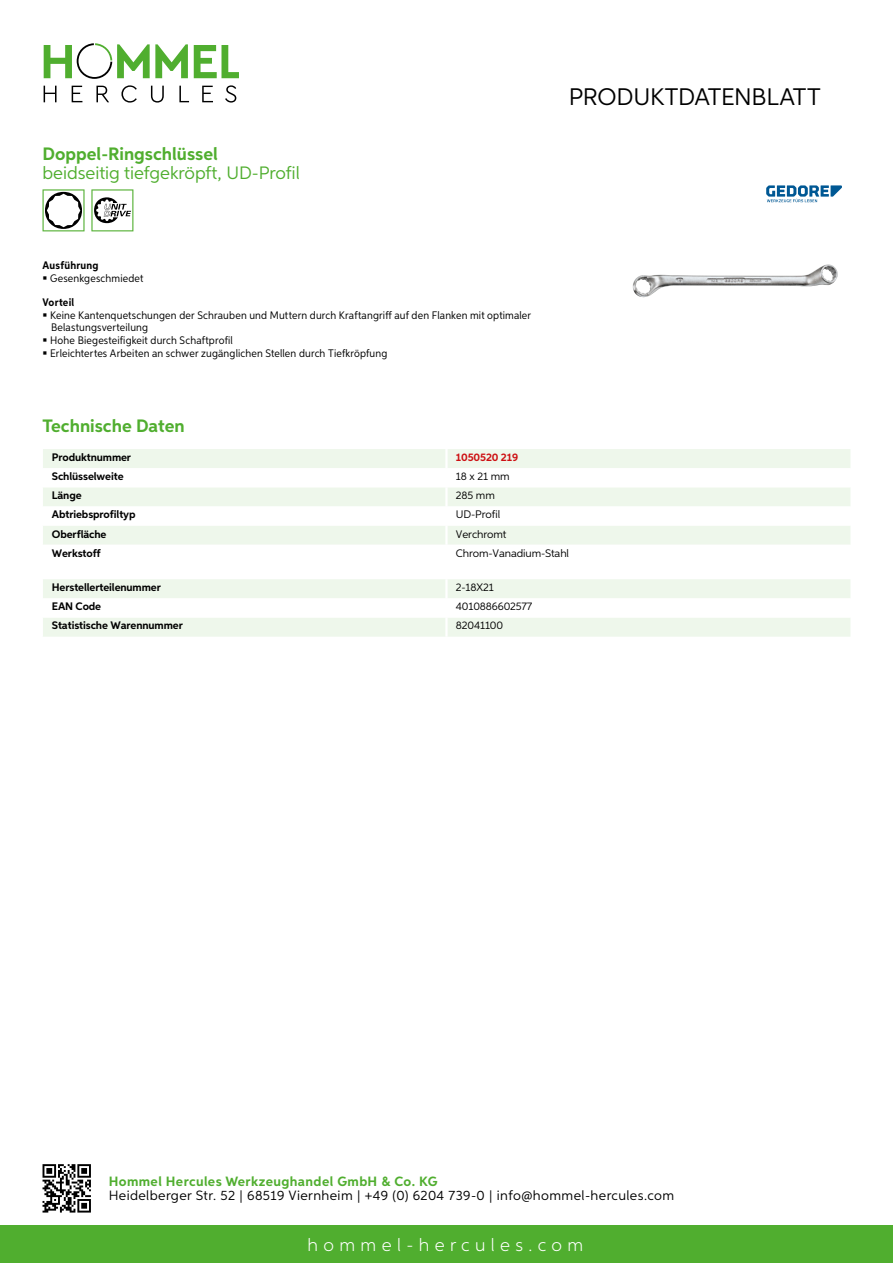
<style>
.page{position:relative;width:893px;height:1263px;background:#fff}
.page>*{position:absolute;margin:0;border:0;box-sizing:border-box;transform-origin:0 0}
.t1{font:24px "Aspira";letter-spacing:-.01em;color:#000}
.t2{font:700 18px "Aspira";color:#50ae2f}
.t3{font:18px "Aspira";color:#50ae2f}
.t4{font:300 18px "Aspira";letter-spacing:.3em;color:#fff}
.t5{font:13.5px "Aspira";letter-spacing:.03em;color:#000}
.t6{font:700 13.5px "Aspira";letter-spacing:.03em;color:#50ae2f}
.t7{font:10.95px/12.5px "Aspira Nar";letter-spacing:.015em;color:#000}
.t8{font:700 10.95px "Aspira";letter-spacing:-.01em;color:#000}
.t9{font:10.95px "Aspira";letter-spacing:-.01em;color:#000}
.t10{font:700 10.95px "Aspira Nar";letter-spacing:.02em;color:#000}
.t11{font:700 10.95px "Aspira";letter-spacing:-.01em;color:#cd1013}
</style>
<div class="page">
<div style="left:0;top:1226px;width:893px;height:37px;background:#50ae2f"></div>
<svg style="left:43px;top:1164px;width:48px;height:48px"></svg>
<svg style="left:194px;top:45px;width:45px;height:33px"></svg>
<svg style="left:44px;top:43px;width:144px;height:36px"></svg>
<svg style="left:44px;top:86px;width:13px;height:16px"></svg>
<svg style="left:72px;top:86px;width:10px;height:16px"></svg>
<svg style="left:96px;top:86px;width:13px;height:16px"></svg>
<svg style="left:121px;top:85px;width:16px;height:18px"></svg>
<svg style="left:151px;top:86px;width:13px;height:17px"></svg>
<svg style="left:179px;top:86px;width:10px;height:16px"></svg>
<svg style="left:202px;top:86px;width:11px;height:16px"></svg>
<svg style="left:225px;top:85px;width:11px;height:18px"></svg>
<div style="left:43px;top:449px;width:807px;height:19px;background:#eef7eb"></div>
<svg style="left:43px;top:488px;width:807px;height:57px;fill:#eef7eb"></svg>
<hr style="left:445px;top:449px;width:3px;height:19px;background:#fff">
<hr style="left:445px;top:487px;width:3px;height:19px;background:#fff">
<hr style="left:445px;top:506px;width:3px;height:20px;background:#fff">
<hr style="left:445px;top:526px;width:3px;height:19px;background:#fff">
<svg style="left:43px;top:579px;width:807px;height:58px"></svg>
<hr style="left:445px;top:617px;width:3px;height:20px;background:#fff">
<svg style="left:43px;top:189px;width:42px;height:42px"></svg>
<svg style="left:91px;top:189px;width:42px;height:42px"></svg>
<img style="left:632px;top:264px;width:206px;height:34px">
<svg style="left:766px;top:185px;width:76px;height:17px"></svg>
<h2 class="t2" style="left:43px;top:142px;width:177px">Doppel-Ringschlüssel</h2>
<h2 class="t3" style="left:43px;top:162px;width:259px">beidseitig tiefgekröpft, UD-Profil</h2>
<p class="t10" style="left:43px;top:259px;width:58px">Ausführung</p>
<p class="t7" style="left:50px;top:272px;width:95px">Gesenkgeschmiedet</p>
<p class="t10" style="left:43px;top:296px;width:33px">Vorteil</p>
<p class="t7" style="left:50px;top:309px;width:482px">Keine Kantenquetschungen der Schrauben und Muttern durch Kraftangriff auf den Flanken mit optimaler Belastungsverteilung<br>Hohe Biegesteifigkeit durch Schaftprofil<br>Erleichtertes Arbeiten an schwer zugänglichen Stellen durch Tiefkröpfung</p>
<h1 class="t1" style="left:569px;top:82px;width:253px">Produktdatenblatt</h1>
<h2 class="t2" style="left:43px;top:415px;width:144px">Technische Daten</h2>
<p class="t8" style="left:52px;top:450px;width:81px">Produktnummer</p>
<p class="t11" style="left:456px;top:450px;width:64px">1050520 219</p>
<p class="t8" style="left:52px;top:470px;width:73px">Schlüsselweite</p>
<p class="t9" style="left:456px;top:470px;width:55px">18 x 21 mm</p>
<p class="t8" style="left:52px;top:489px;width:31px">Länge</p>
<p class="t9" style="left:456px;top:489px;width:41px">285 mm</p>
<p class="t8" style="left:52px;top:508px;width:85px">Abtriebsprofiltyp</p>
<p class="t9" style="left:456px;top:508px;width:46px">UD-Profil</p>
<p class="t8" style="left:52px;top:527px;width:56px">Oberfläche</p>
<p class="t9" style="left:456px;top:527px;width:52px">Verchromt</p>
<p class="t8" style="left:52px;top:546px;width:50px">Werkstoff</p>
<p class="t9" style="left:456px;top:546px;width:115px">Chrom-Vanadium-Stahl</p>
<p class="t8" style="left:52px;top:581px;width:111px">Herstellerteilenummer</p>
<p class="t9" style="left:456px;top:581px;width:39px">2-18X21</p>
<p class="t8" style="left:52px;top:600px;width:51px">EAN Code</p>
<p class="t9" style="left:456px;top:600px;width:78px">4010886602577</p>
<p class="t8" style="left:52px;top:619px;width:132px">Statistische Warennummer</p>
<p class="t9" style="left:456px;top:619px;width:49px">82041100</p>
<p class="t6" style="left:109px;top:1172px;width:330px">Hommel Hercules Werkzeughandel GmbH &amp; Co. KG</p>
<p class="t5" style="left:109px;top:1187px;width:567px">Heidelberger Str. 52 | 68519 Viernheim | +49 (0) 6204 739-0 | info@hommel-hercules.com</p>
<h2 class="t4" style="left:307px;top:1234px;width:277px">hommel-hercules.com</h2>
</div>
